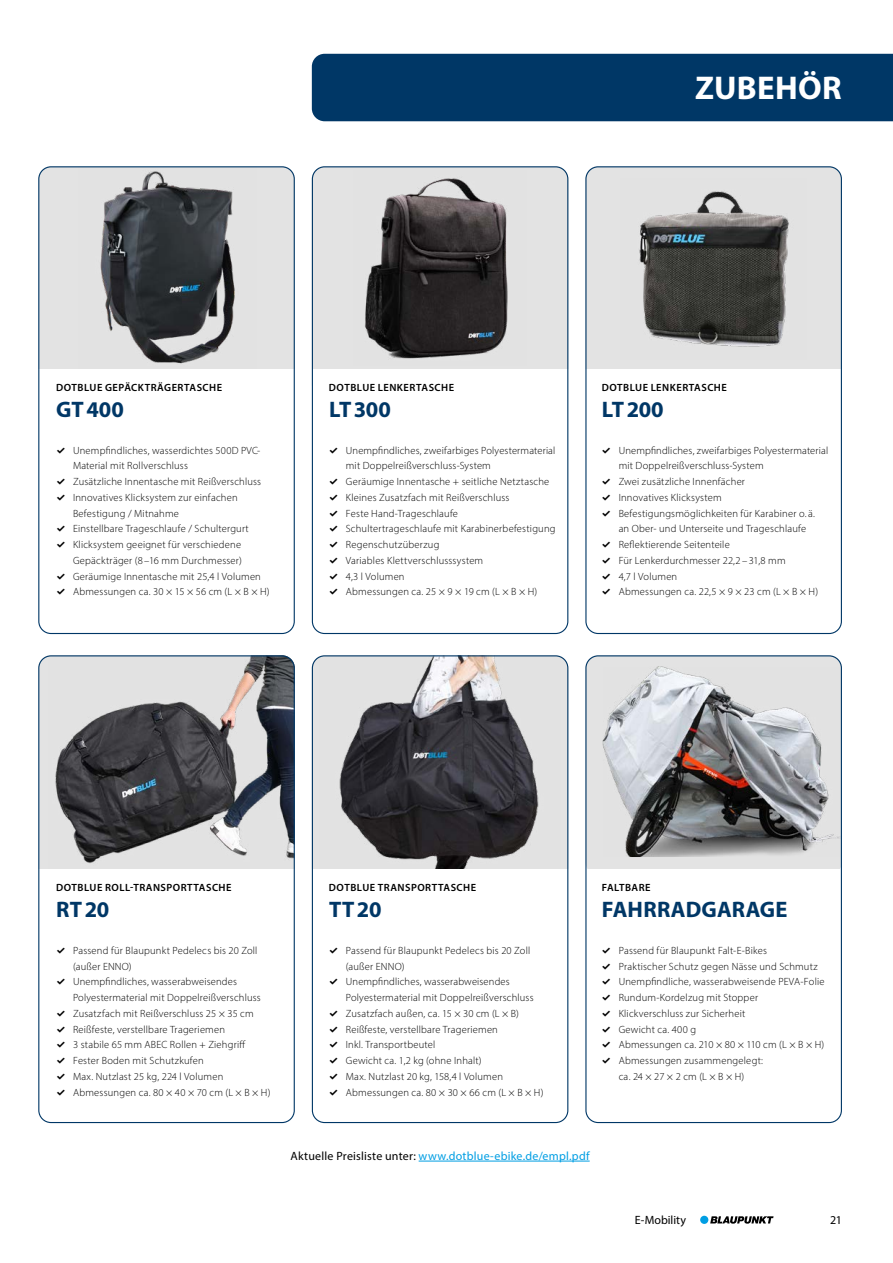
<style>
.page{position:relative;width:893px;height:1263px;background:#fff}
.page>*{position:absolute;margin:0;border:0;box-sizing:border-box;transform-origin:0 0}
.t1{font:700 33px "Myriad Pro";letter-spacing:.01em;color:#fff}
.t2{font:700 22.5px "Myriad Pro";color:#003766}
.t3{font:12px "Myriad Pro";letter-spacing:.02em;color:#009ee3}
.t4{font:12px "Myriad Pro";color:#000}
.t5{font:300 10.5px/15.8px "Myriad Pro";letter-spacing:.02em;color:#000}
.t6{font:600 10.5px "Myriad Pro";letter-spacing:.045em;color:#000}
.s1{font-family:"Inter";font-weight:700}
.s2{color:#000}
</style>
<div class="page">
<div style="left:38px;top:655px;width:257px;height:225px;background:#e3e3e3;border-radius:13px"></div>
<img style="left:55px;top:657px;width:240px;height:206px">
<div style="left:38px;top:166px;width:257px;height:231px;background:#e3e3e3;border-radius:13px"></div>
<img style="left:100px;top:171px;width:135px;height:193px">
<div style="left:312px;top:166px;width:256px;height:231px;background:#e3e3e3;border-radius:13px"></div>
<img style="left:365px;top:178px;width:143px;height:181px">
<div style="left:585px;top:166px;width:257px;height:231px;background:#e3e3e3;border-radius:13px"></div>
<img style="left:639px;top:191px;width:150px;height:156px">
<div style="left:38px;top:369px;width:257px;height:262px;background:#fff"></div>
<div style="left:38px;top:869px;width:257px;height:246px;background:#fff"></div>
<div style="left:312px;top:369px;width:256px;height:262px;background:#fff"></div>
<div style="left:585px;top:369px;width:257px;height:262px;background:#fff"></div>
<div style="left:38px;top:166px;width:257px;height:468px;border:1px solid #003766;border-radius:12px"></div>
<div style="left:38px;top:655px;width:257px;height:468px;border:1px solid #003766;border-radius:12px"></div>
<div style="left:312px;top:166px;width:256px;height:468px;border:1px solid #003766;border-radius:12px"></div>
<div style="left:585px;top:166px;width:257px;height:468px;border:1px solid #003766;border-radius:12px"></div>
<div style="left:312px;top:54px;width:581px;height:67px;background:#003766"></div>
<div style="left:312px;top:655px;width:256px;height:225px;background:#e3e3e3;border-radius:13px"></div>
<img style="left:319px;top:655px;width:242px;height:214px">
<div style="left:312px;top:869px;width:256px;height:246px;background:#fff"></div>
<div style="left:312px;top:655px;width:256px;height:468px;border:1px solid #003766;border-radius:12px"></div>
<div style="left:585px;top:655px;width:257px;height:220px;background:#e3e3e3;border-radius:13px"></div>
<img style="left:602px;top:666px;width:238px;height:191px">
<div style="left:585px;top:869px;width:257px;height:231px;background:#fff"></div>
<div style="left:585px;top:655px;width:257px;height:468px;border:1px solid #003766;border-radius:12px"></div>
<hr style="left:419px;top:1161px;width:171px;height:1px;background:#009ee3">
<div style="left:700px;top:1216px;width:8px;height:8px;background:#009ee3;border-radius:50%"></div>
<svg style="left:710px;top:1216px;width:64px;height:8px"></svg>
<h1 class="t1" style="left:695px;top:66px;width:148px">ZUBEHÖR</h1>
<p class="t6" style="left:56px;top:380px;width:168px">DOTBLUE GEPÄCKTRÄGERTASCHE</p>
<h2 class="t2" style="left:56px;top:395px;width:69px">GT400</h2>
<p class="t5" style="left:73px;top:442px;width:189px;text-indent:-17px"><span class="s1">✓</span> Unempfindliches, wasserdichtes 500D PVC-<br>Material mit Rollverschluss</p>
<p class="t5" style="left:56px;top:474px;width:207px"><span class="s1">✓</span> Zusätzliche Innentasche mit Reißverschluss</p>
<p class="t5" style="left:73px;top:489px;width:166px;text-indent:-17px"><span class="s1">✓</span> Innovatives Klicksystem zur einfachen<br>Befestigung / Mitnahme</p>
<p class="t5" style="left:56px;top:521px;width:194px"><span class="s1">✓</span> Einstellbare Trageschlaufe / Schultergurt</p>
<p class="t5" style="left:56px;top:537px;width:187px;text-align:right"><span class="s1">✓</span> Klicksystem geeignet für verschiedene<br>Gepäckträger (8 –16 mm Durchmesser)</p>
<p class="t5" style="left:56px;top:568px;width:206px"><span class="s1">✓</span> Geräumige Innentasche mit 25,4 l Volumen</p>
<p class="t5" style="left:56px;top:584px;width:215px"><span class="s1">✓</span> Abmessungen ca. 30 × 15 × 56 cm (L × B × H)</p>
<p class="t6" style="left:329px;top:380px;width:127px">DOTBLUE LENKERTASCHE</p>
<h2 class="t2" style="left:329px;top:395px;width:63px">LT300</h2>
<p class="t5" style="left:346px;top:442px;width:211px;text-indent:-17px"><span class="s1">✓</span> Unempfindliches, zweifarbiges Polyestermaterial mit Doppelreißverschluss-System</p>
<p class="t5" style="left:329px;top:474px;width:222px"><span class="s1">✓</span> Geräumige Innentasche + seitliche Netztasche</p>
<p class="t5" style="left:329px;top:489px;width:182px"><span class="s1">✓</span> Kleines Zusatzfach mit Reißverschluss</p>
<p class="t5" style="left:329px;top:505px;width:131px"><span class="s1">✓</span> Feste Hand-Trageschlaufe</p>
<p class="t5" style="left:329px;top:521px;width:228px"><span class="s1">✓</span> Schultertrageschlaufe mit Karabinerbefestigung</p>
<p class="t5" style="left:329px;top:537px;width:112px"><span class="s1">✓</span> Regenschutzüberzug</p>
<p class="t5" style="left:329px;top:552px;width:156px"><span class="s1">✓</span> Variables Klettverschlusssystem</p>
<p class="t5" style="left:329px;top:568px;width:77px"><span class="s1">✓</span> 4,3 l Volumen</p>
<p class="t5" style="left:329px;top:584px;width:210px"><span class="s1">✓</span> Abmessungen ca. 25 × 9 × 19 cm (L × B × H)</p>
<p class="t6" style="left:602px;top:380px;width:127px">DOTBLUE LENKERTASCHE</p>
<h2 class="t2" style="left:602px;top:395px;width:63px">LT200</h2>
<p class="t5" style="left:619px;top:442px;width:211px;text-indent:-17px"><span class="s1">✓</span> Unempfindliches, zweifarbiges Polyestermaterial mit Doppelreißverschluss-System</p>
<p class="t5" style="left:602px;top:474px;width:145px"><span class="s1">✓</span> Zwei zusätzliche Innenfächer</p>
<p class="t5" style="left:602px;top:489px;width:122px"><span class="s1">✓</span> Innovatives Klicksystem</p>
<p class="t5" style="left:619px;top:505px;width:198px;text-indent:-17px"><span class="s1">✓</span> Befestigungsmöglichkeiten für Karabiner o. ä. an Ober- und Unterseite und Trageschlaufe</p>
<p class="t5" style="left:602px;top:537px;width:130px"><span class="s1">✓</span> Reflektierende Seitenteile</p>
<p class="t5" style="left:602px;top:552px;width:185px"><span class="s1">✓</span> Für Lenkerdurchmesser 22,2 – 31,8 mm</p>
<p class="t5" style="left:602px;top:568px;width:77px"><span class="s1">✓</span> 4,7 l Volumen</p>
<p class="t5" style="left:602px;top:584px;width:218px"><span class="s1">✓</span> Abmessungen ca. 22,5 × 9 × 23 cm (L × B × H)</p>
<p class="t6" style="left:56px;top:881px;width:177px">DOTBLUE ROLL-TRANSPORTTASCHE</p>
<h2 class="t2" style="left:56px;top:895px;width:55px">RT20</h2>
<p class="t5" style="left:73px;top:942px;width:186px;text-indent:-17px"><span class="s1">✓</span> Passend für Blaupunkt Pedelecs bis 20 Zoll (außer ENNO)</p>
<p class="t5" style="left:73px;top:974px;width:189px;text-indent:-17px"><span class="s1">✓</span> Unempfindliches, wasserabweisendes<br>Polyestermaterial mit Doppelreißverschluss</p>
<p class="t5" style="left:56px;top:1005px;width:199px"><span class="s1">✓</span> Zusatzfach mit Reißverschluss 25 × 35 cm</p>
<p class="t5" style="left:56px;top:1021px;width:171px"><span class="s1">✓</span> Reißfeste, verstellbare Trageriemen</p>
<p class="t5" style="left:56px;top:1037px;width:191px"><span class="s1">✓</span> 3 stabile 65 mm ABEC Rollen + Ziehgriff</p>
<p class="t5" style="left:56px;top:1053px;width:149px"><span class="s1">✓</span> Fester Boden mit Schutzkufen</p>
<p class="t5" style="left:56px;top:1068px;width:169px"><span class="s1">✓</span> Max. Nutzlast 25 kg, 224 l Volumen</p>
<p class="t5" style="left:56px;top:1084px;width:216px"><span class="s1">✓</span> Abmessungen ca. 80 × 40 × 70 cm (L × B × H)</p>
<p class="t6" style="left:329px;top:881px;width:149px">DOTBLUE TRANSPORTTASCHE</p>
<h2 class="t2" style="left:329px;top:895px;width:54px">TT20</h2>
<p class="t5" style="left:346px;top:942px;width:186px;text-indent:-17px"><span class="s1">✓</span> Passend für Blaupunkt Pedelecs bis 20 Zoll (außer ENNO)</p>
<p class="t5" style="left:346px;top:974px;width:189px;text-indent:-17px"><span class="s1">✓</span> Unempfindliches, wasserabweisendes<br>Polyestermaterial mit Doppelreißverschluss</p>
<p class="t5" style="left:329px;top:1005px;width:192px"><span class="s1">✓</span> Zusatzfach außen, ca. 15 × 30 cm (L × B)</p>
<p class="t5" style="left:329px;top:1021px;width:171px"><span class="s1">✓</span> Reißfeste, verstellbare Trageriemen</p>
<p class="t5" style="left:329px;top:1037px;width:108px"><span class="s1">✓</span> Inkl. Transportbeutel</p>
<p class="t5" style="left:329px;top:1053px;width:154px"><span class="s1">✓</span> Gewicht ca. 1,2 kg (ohne Inhalt)</p>
<p class="t5" style="left:329px;top:1068px;width:176px"><span class="s1">✓</span> Max. Nutzlast 20 kg, 158,4 l Volumen</p>
<p class="t5" style="left:329px;top:1084px;width:216px"><span class="s1">✓</span> Abmessungen ca. 80 × 30 × 66 cm (L × B × H)</p>
<p class="t6" style="left:602px;top:881px;width:50px">FALTBARE</p>
<h2 class="t2" style="left:602px;top:895px;width:187px">FAHRRADGARAGE</h2>
<p class="t5" style="left:602px;top:942px;width:167px"><span class="s1">✓</span> Passend für Blaupunkt Falt-E-Bikes</p>
<p class="t5" style="left:602px;top:958px;width:218px"><span class="s1">✓</span> Praktischer Schutz gegen Nässe und Schmutz</p>
<p class="t5" style="left:602px;top:974px;width:224px"><span class="s1">✓</span> Unempfindliche, wasserabweisende PEVA-Folie</p>
<p class="t5" style="left:602px;top:990px;width:158px"><span class="s1">✓</span> Rundum-Kordelzug mit Stopper</p>
<p class="t5" style="left:602px;top:1005px;width:145px"><span class="s1">✓</span> Klickverschluss zur Sicherheit</p>
<p class="t5" style="left:602px;top:1021px;width:96px"><span class="s1">✓</span> Gewicht ca. 400 g</p>
<p class="t5" style="left:602px;top:1037px;width:224px"><span class="s1">✓</span> Abmessungen ca. 210 × 80 × 110 cm (L × B × H)</p>
<p class="t5" style="left:602px;top:1053px;width:163px;text-align:center"><span class="s1">✓</span> Abmessungen zusammengelegt: ca. 24 × 27 × 2 cm (L × B × H)</p>
<p class="t3" style="left:291px;top:1148px;width:301px"><span class="s2">Aktuelle Preisliste unter:</span> www.dotblue-ebike.de/empl.pdf</p>
<p class="t4" style="left:635px;top:1212px;width:53px">E-Mobility</p>
<p class="t4" style="left:830px;top:1212px;width:13px">21</p>
</div>
